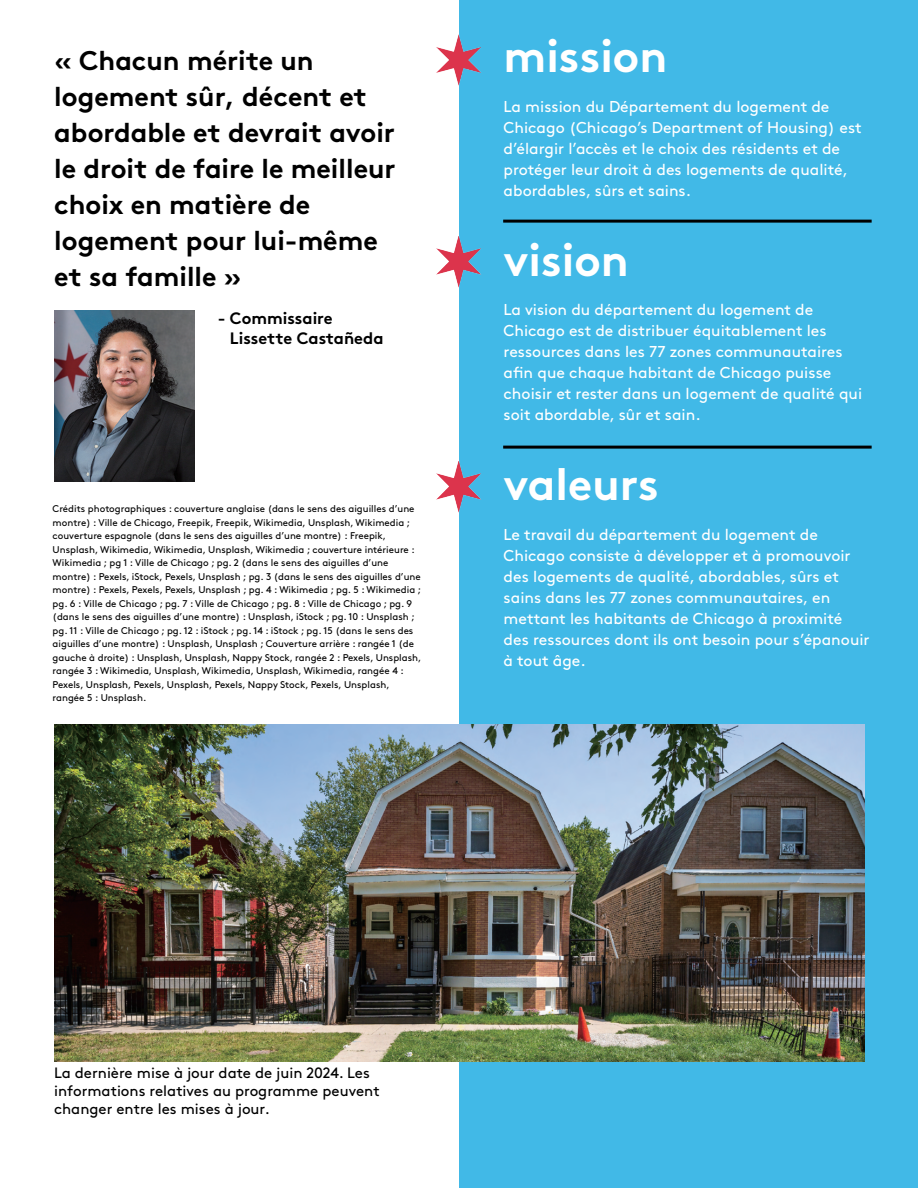
<style>
.page{position:relative;width:918px;height:1188px;background:#fff}
.page>*{position:absolute;margin:0;border:0;box-sizing:border-box;transform-origin:0 0}
.t1{font:700 45px "Brown";color:#fff}
.t2{font:700 27px/36px "Brown";color:#000}
.t3{font:700 16.5px/19.8px "Brown";color:#000}
.t4{font:15.75px/21px "Brown";color:#fff}
.t5{font:15px/18px "Brown";color:#000}
.t6{font:9.75px/13.5px "Brown";color:#000}
</style>
<div class="page">
<div style="left:459px;top:0;width:459px;height:1188px;background:#41b9e7"></div>
<img style="left:436px;top:35px;width:45px;height:51px">
<img style="left:436px;top:236px;width:45px;height:52px">
<img style="left:436px;top:462px;width:45px;height:51px">
<img style="left:54px;top:311px;width:140px;height:170px">
<img style="left:54px;top:725px;width:810px;height:336px">
<hr style="left:503px;top:220px;width:369px;height:3px;background:#000">
<hr style="left:503px;top:446px;width:369px;height:3px;background:#000">
<p class="t2" style="left:54px;top:39px;width:343px">« Chacun mérite un logement sûr, décent et abordable et devrait avoir le droit de faire le meilleur choix en matière de logement pour lui-même et sa famille »</p>
<p class="t3" style="left:230px;top:307px;width:155px;text-indent:-12px">- Commissaire<br>Lissette Castañeda</p>
<p class="t6" style="left:53px;top:501px;width:370px">Crédits photographiques : couverture anglaise (dans le sens des aiguilles d’une montre) : Ville de Chicago, Freepik, Freepik, Wikimedia, Unsplash, Wikimedia ; couverture espagnole (dans le sens des aiguilles d’une montre) : Freepik, Unsplash, Wikimedia, Wikimedia, Unsplash, Wikimedia ; couverture intérieure :<br>Wikimedia ; pg 1 : Ville de Chicago ; pg. 2 (dans le sens des aiguilles d’une montre) : Pexels, iStock, Pexels, Unsplash ; pg. 3 (dans le sens des aiguilles d’une montre) : Pexels, Pexels, Pexels, Unsplash ; pg. 4 : Wikimedia ; pg. 5 : Wikimedia ; pg. 6 : Ville de Chicago ; pg. 7 : Ville de Chicago ; pg. 8 : Ville de Chicago ; pg. 9 (dans le sens des aiguilles d’une montre) : Unsplash, iStock ; pg. 10 : Unsplash ; pg. 11 : Ville de Chicago ; pg. 12 : iStock ; pg. 14 : iStock ; pg. 15 (dans le sens des aiguilles d’une montre) : Unsplash, Unsplash ; Couverture arrière : rangée 1 (de gauche à droite) : Unsplash, Unsplash, Nappy Stock, rangée 2 : Pexels, Unsplash, rangée 3 : Wikimedia, Unsplash, Wikimedia, Unsplash, Wikimedia, rangée 4 :<br>Pexels, Unsplash, Pexels, Unsplash, Pexels, Nappy Stock, Pexels, Unsplash, rangée 5 : Unsplash.</p>
<p class="t1" style="left:504px;top:20px;width:165px">mission</p>
<p class="t4" style="left:504px;top:95px;width:360px">La mission du Département du logement de Chicago (Chicago’s Department of Housing) est d’élargir l’accès et le choix des résidents et de protéger leur droit à des logements de qualité, abordables, sûrs et sains.</p>
<p class="t1" style="left:504px;top:224px;width:127px">vision</p>
<p class="t4" style="left:504px;top:298px;width:360px">La vision du département du logement de Chicago est de distribuer équitablement les ressources dans les 77 zones communautaires afin que chaque habitant de Chicago puisse choisir et rester dans un logement de qualité qui soit abordable, sûr et sain.</p>
<p class="t1" style="left:504px;top:448px;width:157px">valeurs</p>
<p class="t4" style="left:504px;top:523px;width:368px">Le travail du département du logement de Chicago consiste à développer et à promouvoir des logements de qualité, abordables, sûrs et sains dans les 77 zones communautaires, en mettant les habitants de Chicago à proximité des ressources dont ils ont besoin pour s’épanouir à tout âge.</p>
<p class="t5" style="left:54px;top:1063px;width:327px">La dernière mise à jour date de juin 2024. Les informations relatives au programme peuvent changer entre les mises à jour.</p>
</div>
